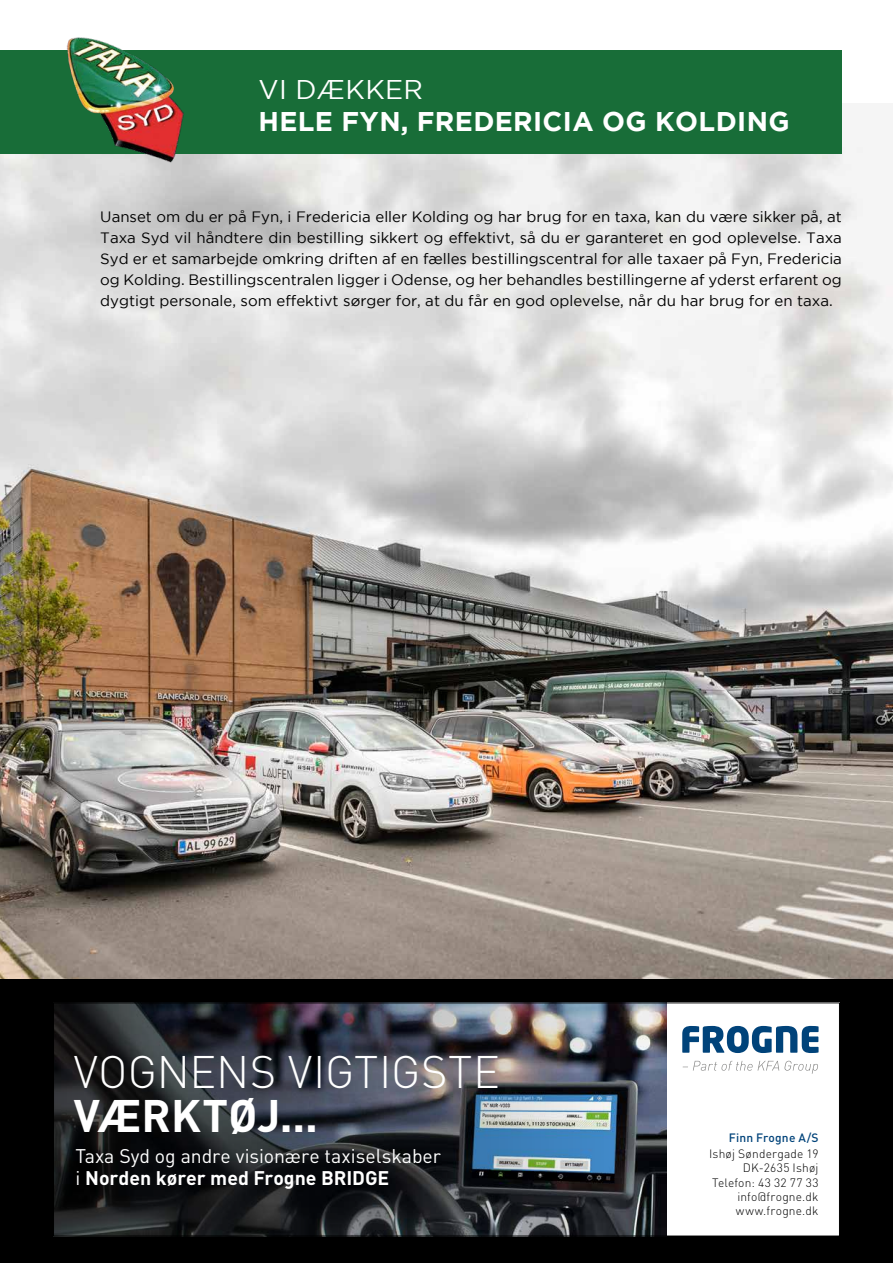
<style>
.page{position:relative;width:893px;height:1263px;background:#fff}
.page>*{position:absolute;margin:0;border:0;box-sizing:border-box;transform-origin:0 0}
.t1{font:300 45px "DIN Pro";letter-spacing:.005em;color:#fff}
.t2{font:700 45px "DIN Pro";color:#fff}
.t3{font:700 27px "Gotham";letter-spacing:.015em;color:#fff}
.t4{font:27px "Gotham";letter-spacing:.015em;color:#fff}
.t5{font:19.5px/22.5px "DIN Pro";letter-spacing:-.005em;color:#fff}
.t6{font:15px/21px "Gotham";color:#000;text-align:justify}
.t7{font:300 12px/14.2px "DIN Pro";letter-spacing:.015em;color:#000;text-align:right}
.t8{font:500 12px "DIN Pro";letter-spacing:.015em;color:#00437a}
.s1{font-weight:700}
</style>
<div class="page">
<div style="left:0;top:978px;width:893px;height:285px;background:#000"></div>
<div style="left:53px;top:1002px;width:787px;height:234px;background:#fff"></div>
<img style="left:55px;top:1004px;width:611px;height:230px">
<svg style="left:683px;top:1061px;width:135px;height:13px"></svg>
<svg style="left:682px;top:1026px;width:137px;height:27px"></svg>
<div style="left:53px;top:1002px;width:787px;height:234px;border:1px solid #000"></div>
<img style="left:0;top:147px;width:893px;height:831px">
<div style="left:0;top:50px;width:842px;height:103px;background:#186d38"></div>
<img style="left:61px;top:37px;width:133px;height:141px">
<h2 class="t4" style="left:258px;top:74px;width:166px">VI DÆKKER</h2>
<h2 class="t3" style="left:258px;top:106px;width:532px">HELE FYN, FREDERICIA OG KOLDING</h2>
<p class="t6" style="left:100px;top:206px;width:743px">Uanset om du er på Fyn, i Fredericia eller Kolding og har brug for en taxa, kan du være sikker på, at Taxa Syd vil håndtere din bestilling sikkert og effektivt, så du er garanteret en god oplevelse. Taxa Syd er et samarbejde omkring driften af en fælles bestillingscentral for alle taxaer på Fyn, Fredericia og Kolding. Bestillingscentralen ligger i Odense, og her behandles bestillingerne af yderst erfarent og dygtigt personale, som effektivt sørger for, at du får en god oplevelse, når du har brug for en taxa.</p>
<h1 class="t1" style="left:74px;top:1041px;width:428px">VOGNENS VIGTIGSTE</h1>
<h1 class="t2" style="left:74px;top:1085px;width:246px">VÆRKTØJ...</h1>
<h3 class="t5" style="left:75px;top:1144px;width:367px">Taxa Syd og andre visionære taxiselskaber i <span class="s1">Norden kører med Frogne BRIDGE</span></h3>
<p class="t8" style="left:729px;top:1129px;width:91px">Finn Frogne A/S</p>
<p class="t7" style="left:709px;top:1146px;width:111px">Ishøj Søndergade 19<br>DK-2635 Ishøj<br>Telefon: 43 32 77 33 info@frogne.dk www.frogne.dk</p>
</div>
